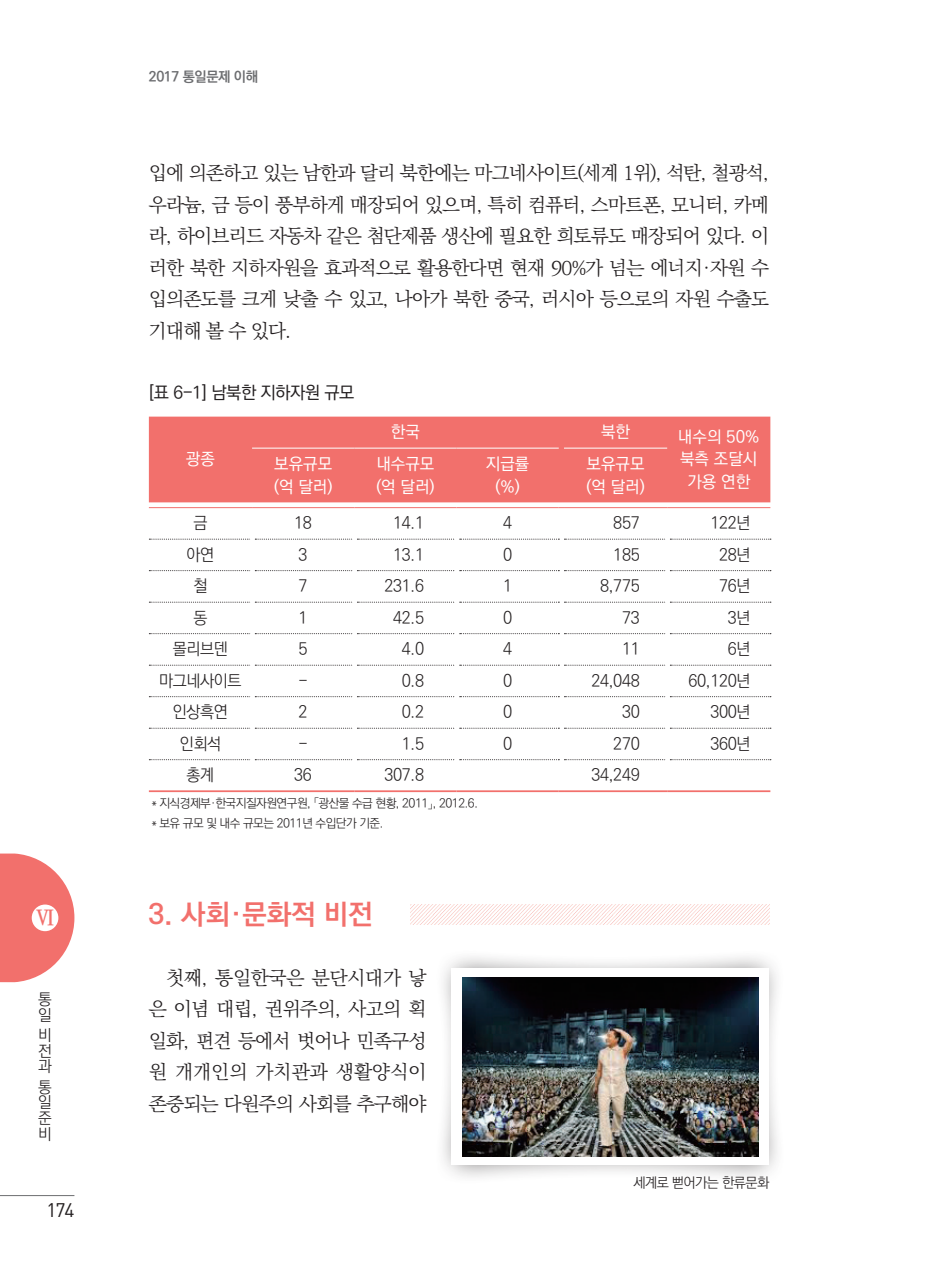
<style>
.page{position:relative;width:933px;height:1275px;background:#fff}
.page>*{position:absolute;margin:0;border:0;box-sizing:border-box;transform-origin:0 0}
.중제목-6장{font:700 28px "Ko Pub Dotum";color:#f2706c}
.t1{font:700 21px "Ko Pub Batang";color:#f2706c}
.본문{font:300 19.25px/31.5px "Ko Pub Batang";letter-spacing:-.04em;color:#231f20;text-align:justify}
.t2{font:19.25px "Dinreg";color:#231f20}
.표_그림_제목{font:500 17.5px "Ko Pub Dotum";letter-spacing:-.025em;color:#231f20}
.표-내용{font:300 16.62px "Ko Pub Dotum";letter-spacing:-.025em;color:#231f20}
.표-메뉴{font:500 16.62px "Ko Pub Dotum";color:#fff}
.t3{font:300 15.75px/15.8px "Ko Pub Dotum";color:#231f20;text-align:justify}
.t4{font:300 14px "Ko Pub Dotum";letter-spacing:-.04em;color:#231f20}
.t5{font:700 14px "Ko Pub Dotum";letter-spacing:-.025em;color:#6c6d70}
.출처{font:300 12.25px "Ko Pub Dotum";letter-spacing:-.04em;color:#231f20}
</style>
<div class="page">
<hr style="left:0;top:1195px;width:74px;height:1px;background:#6c6d70">
<svg style="left:0;top:853px;width:74px;height:129px"></svg>
<div style="left:32px;top:904px;width:26px;height:27px;background:#fff;border-radius:50%"></div>
<div style="left:149px;top:417px;width:621px;height:85px;background:#f2706c"></div>
<hr style="left:252px;top:448px;width:102px;height:1px;background:#fff">
<hr style="left:354px;top:448px;width:102px;height:1px;background:#fff">
<hr style="left:456px;top:448px;width:103px;height:1px;background:#fff">
<hr style="left:564px;top:448px;width:103px;height:1px;background:#fff">
<svg style="left:149px;top:539px;width:622px;height:1px"></svg>
<svg style="left:149px;top:570px;width:622px;height:1px"></svg>
<svg style="left:149px;top:602px;width:622px;height:1px"></svg>
<svg style="left:149px;top:633px;width:622px;height:1px"></svg>
<svg style="left:149px;top:665px;width:622px;height:1px"></svg>
<svg style="left:149px;top:696px;width:622px;height:1px"></svg>
<svg style="left:149px;top:728px;width:622px;height:1px"></svg>
<svg style="left:149px;top:759px;width:622px;height:1px"></svg>
<div style="left:249px;top:539px;width:6px;height:32px;background:#fff"></div>
<div style="left:352px;top:539px;width:5px;height:32px;background:#fff"></div>
<div style="left:454px;top:539px;width:5px;height:32px;background:#fff"></div>
<div style="left:664px;top:539px;width:6px;height:32px;background:#fff"></div>
<div style="left:249px;top:602px;width:6px;height:32px;background:#fff"></div>
<div style="left:352px;top:602px;width:5px;height:32px;background:#fff"></div>
<div style="left:454px;top:602px;width:5px;height:32px;background:#fff"></div>
<div style="left:664px;top:602px;width:6px;height:32px;background:#fff"></div>
<div style="left:249px;top:665px;width:6px;height:32px;background:#fff"></div>
<div style="left:352px;top:665px;width:5px;height:32px;background:#fff"></div>
<div style="left:454px;top:665px;width:5px;height:32px;background:#fff"></div>
<div style="left:664px;top:665px;width:6px;height:32px;background:#fff"></div>
<div style="left:249px;top:728px;width:6px;height:32px;background:#fff"></div>
<div style="left:352px;top:728px;width:5px;height:32px;background:#fff"></div>
<div style="left:454px;top:728px;width:5px;height:32px;background:#fff"></div>
<div style="left:664px;top:728px;width:6px;height:32px;background:#fff"></div>
<hr style="left:149px;top:507px;width:103px;height:1px;background:#f2706c">
<hr style="left:252px;top:507px;width:102px;height:1px;background:#f2706c">
<hr style="left:354px;top:507px;width:102px;height:1px;background:#f2706c">
<hr style="left:456px;top:507px;width:103px;height:1px;background:#f2706c">
<hr style="left:564px;top:507px;width:103px;height:1px;background:#f2706c">
<hr style="left:667px;top:507px;width:103px;height:1px;background:#f2706c">
<hr style="left:149px;top:790px;width:103px;height:2px;background:#f2706c">
<hr style="left:252px;top:790px;width:102px;height:2px;background:#f2706c">
<hr style="left:354px;top:790px;width:102px;height:2px;background:#f2706c">
<hr style="left:456px;top:790px;width:103px;height:2px;background:#f2706c">
<hr style="left:564px;top:790px;width:103px;height:2px;background:#f2706c">
<hr style="left:667px;top:790px;width:103px;height:2px;background:#f2706c">
<img style="left:410px;top:904px;width:359px;height:20px">
<div style="left:435px;top:949px;width:350px;height:235px;background:#231f20;opacity:.75"></div>
<div style="left:451px;top:968px;width:318px;height:197px;background:#fff"></div>
<img style="left:462px;top:978px;width:296px;height:178px">
<p class="t1" style="left:36px;top:907px;width:20px">Ⅵ</p>
<p class="t3" style="left:38px;top:992px;width:15px">통 일</p>
<p class="t3" style="left:38px;top:1028px;width:15px">비 전 과</p>
<p class="t3" style="left:38px;top:1080px;width:15px">통 일 준 비</p>
<p class="t2" style="left:47px;top:1198px;width:29px">174</p>
<p class="t5" style="left:149px;top:69px;width:111px">2017 통일문제 이해</p>
<p class="본문" style="left:149px;top:158px;width:622px">입에 의존하고 있는 남한과 달리 북한에는 마그네사이트(세계 1위), 석탄, 철광석, 우라늄, 금 등이 풍부하게 매장되어 있으며, 특히 컴퓨터, 스마트폰, 모니터, 카메 라, 하이브리드 자동차 같은 첨단제품 생산에 필요한 희토류도 매장되어 있다. 이 러한 북한 지하자원을 효과적으로 활용한다면 현재 90%가 넘는 에너지·자원 수 입의존도를 크게 낮출 수 있고, 나아가 북한 중국, 러시아 등으로의 자원 수출도 기대해 볼 수 있다.</p>
<p class="표_그림_제목" style="left:149px;top:384px;width:207px">[표 6-1] 남북한 지하자원 규모</p>
<p class="표-메뉴" style="left:186px;top:451px;width:30px">광종</p>
<p class="표-메뉴" style="left:274px;top:455px;width:59px">보유규모</p>
<p class="표-메뉴" style="left:274px;top:478px;width:60px">(억 달러)</p>
<p class="표-메뉴" style="left:391px;top:424px;width:30px">한국</p>
<p class="표-메뉴" style="left:601px;top:424px;width:30px">북한</p>
<p class="표-메뉴" style="left:678px;top:428px;width:83px">내수의 50%</p>
<p class="표-메뉴" style="left:680px;top:451px;width:79px">북측 조달시</p>
<p class="표-메뉴" style="left:687px;top:474px;width:64px">가용 연한</p>
<p class="표-메뉴" style="left:376px;top:455px;width:59px">내수규모</p>
<p class="표-메뉴" style="left:376px;top:478px;width:60px">(억 달러)</p>
<p class="표-메뉴" style="left:486px;top:455px;width:45px">지급률</p>
<p class="표-메뉴" style="left:495px;top:478px;width:26px">(%)</p>
<p class="표-메뉴" style="left:586px;top:455px;width:59px">보유규모</p>
<p class="표-메뉴" style="left:586px;top:478px;width:60px">(억 달러)</p>
<p class="표-내용" style="left:193px;top:515px;width:16px">금</p>
<p class="표-내용" style="left:294px;top:515px;width:19px">18</p>
<p class="표-내용" style="left:393px;top:515px;width:32px">14.1</p>
<p class="표-내용" style="left:503px;top:515px;width:11px">4</p>
<p class="표-내용" style="left:613px;top:515px;width:28px">857</p>
<p class="표-내용" style="left:710px;top:515px;width:42px">122년</p>
<p class="표-내용" style="left:186px;top:546px;width:29px">아연</p>
<p class="표-내용" style="left:299px;top:546px;width:11px">3</p>
<p class="표-내용" style="left:393px;top:546px;width:32px">13.1</p>
<p class="표-내용" style="left:503px;top:546px;width:11px">0</p>
<p class="표-내용" style="left:613px;top:546px;width:28px">185</p>
<p class="표-내용" style="left:719px;top:546px;width:33px">28년</p>
<p class="표-내용" style="left:193px;top:578px;width:16px">철</p>
<p class="표-내용" style="left:299px;top:578px;width:11px">7</p>
<p class="표-내용" style="left:384px;top:578px;width:41px">231.6</p>
<p class="표-내용" style="left:503px;top:578px;width:11px">1</p>
<p class="표-내용" style="left:600px;top:578px;width:41px">8,775</p>
<p class="표-내용" style="left:719px;top:578px;width:33px">76년</p>
<p class="표-내용" style="left:193px;top:610px;width:16px">동</p>
<p class="표-내용" style="left:299px;top:610px;width:11px">1</p>
<p class="표-내용" style="left:393px;top:610px;width:32px">42.5</p>
<p class="표-내용" style="left:503px;top:610px;width:11px">0</p>
<p class="표-내용" style="left:622px;top:610px;width:19px">73</p>
<p class="표-내용" style="left:727px;top:610px;width:24px">3년</p>
<p class="표-내용" style="left:173px;top:641px;width:57px">몰리브덴</p>
<p class="표-내용" style="left:299px;top:641px;width:11px">5</p>
<p class="표-내용" style="left:402px;top:641px;width:24px">4.0</p>
<p class="표-내용" style="left:503px;top:641px;width:11px">4</p>
<p class="표-내용" style="left:622px;top:641px;width:19px">11</p>
<p class="표-내용" style="left:727px;top:641px;width:24px">6년</p>
<p class="표-내용" style="left:159px;top:673px;width:84px">마그네사이트</p>
<p class="표-내용" style="left:298px;top:673px;width:11px">-</p>
<p class="표-내용" style="left:402px;top:673px;width:24px">0.8</p>
<p class="표-내용" style="left:503px;top:673px;width:11px">0</p>
<p class="표-내용" style="left:591px;top:673px;width:50px">24,048</p>
<p class="표-내용" style="left:688px;top:673px;width:63px">60,120년</p>
<p class="표-내용" style="left:173px;top:704px;width:57px">인상흑연</p>
<p class="표-내용" style="left:299px;top:704px;width:11px">2</p>
<p class="표-내용" style="left:402px;top:704px;width:24px">0.2</p>
<p class="표-내용" style="left:503px;top:704px;width:11px">0</p>
<p class="표-내용" style="left:622px;top:704px;width:19px">30</p>
<p class="표-내용" style="left:710px;top:704px;width:42px">300년</p>
<p class="표-내용" style="left:180px;top:736px;width:43px">인회석</p>
<p class="표-내용" style="left:298px;top:736px;width:11px">-</p>
<p class="표-내용" style="left:402px;top:736px;width:24px">1.5</p>
<p class="표-내용" style="left:503px;top:736px;width:11px">0</p>
<p class="표-내용" style="left:613px;top:736px;width:28px">270</p>
<p class="표-내용" style="left:710px;top:736px;width:42px">360년</p>
<p class="표-내용" style="left:186px;top:767px;width:29px">총계</p>
<p class="표-내용" style="left:294px;top:767px;width:19px">36</p>
<p class="표-내용" style="left:384px;top:767px;width:41px">307.8</p>
<p class="표-내용" style="left:591px;top:767px;width:50px">34,249</p>
<p class="출처" style="left:149px;top:797px;width:331px">＊지식경제부·한국지질자원연구원, 「광산물 수급 현황, 2011」, 2012.6.</p>
<p class="출처" style="left:149px;top:817px;width:236px">＊보유 규모 및 내수 규모는 2011년 수입단가 기준.</p>
<p class="중제목-6장" style="left:149px;top:900px;width:225px">3. 사회·문화적 비전</p>
<p class="본문" style="left:149px;top:963px;width:279px;text-indent:17px">첫째, 통일한국은 분단시대가 낳 은 이념 대립, 권위주의, 사고의 획 일화, 편견 등에서 벗어나 민족구성 원 개개인의 가치관과 생활양식이 존중되는 다원주의 사회를 추구해야</p>
<p class="t4" style="left:633px;top:1175px;width:137px">세계로 뻗어가는 한류문화</p>
</div>
